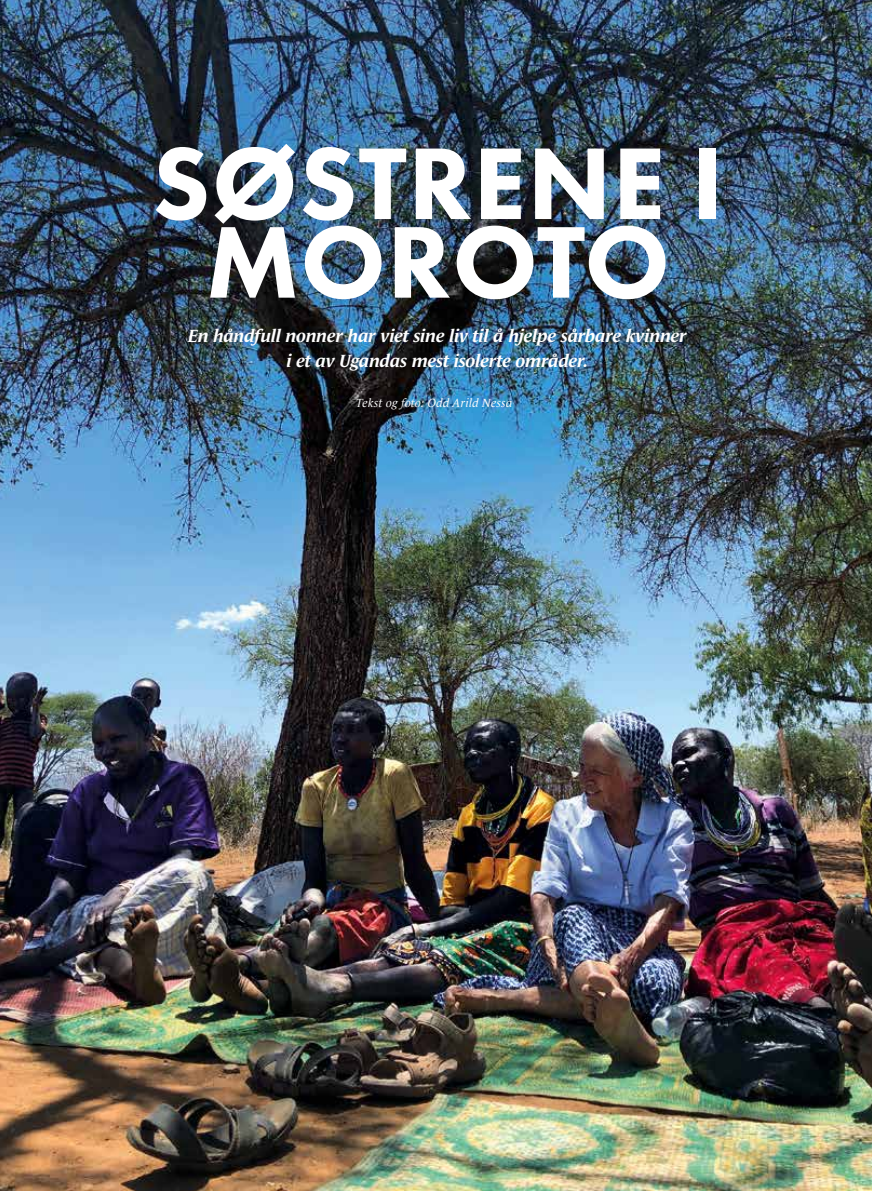
<style>
.page{position:relative;width:872px;height:1191px;background:#fff}
.page>*{position:absolute;margin:0;border:0;box-sizing:border-box;transform-origin:0 0}
.t1{font:800 105.6px/78.6px "Futura PT";letter-spacing:.01em;color:#fff;text-align:center}
.t2{font:italic 700 18px/25.5px "Le Monde Journal Ptf";letter-spacing:-.01em;color:#fff;text-align:center}
.t3{font:italic 12px "Le Monde Journal Ptf";letter-spacing:.015em;color:#fff}
</style>
<div class="page">
<img style="left:0;top:0;width:872px;height:1191px">
<h1 class="t1" style="left:152px;top:143px;width:573px">SØSTRENE I<br>MOROTO</h1>
<p class="t2" style="left:188px;top:321px;width:500px">En håndfull nonner har viet sine liv til å hjelpe sårbare kvinner i et av Ugandas mest isolerte områder.</p>
<p class="t3" style="left:356px;top:394px;width:158px">Tekst og foto: Odd Arild Nessa</p>
</div>
